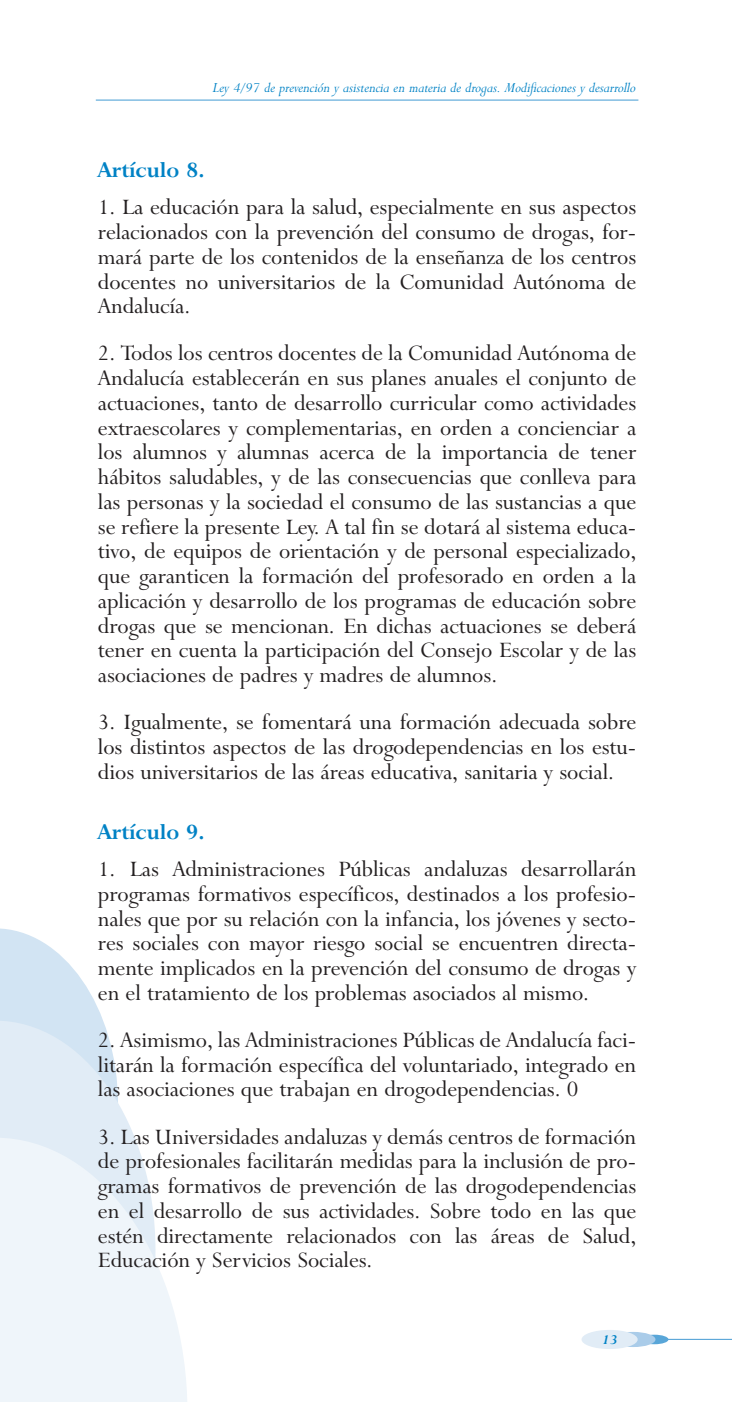
<style>
.page{position:relative;width:732px;height:1402px;background:#fff}
.page>*{position:absolute;margin:0;border:0;box-sizing:border-box;transform-origin:0 0}
.t1{font:24.75px/24.8px "Lapidary 333 BT";color:#231f20;text-align:justify}
.t2{font:700 24.75px "Lapidary 333 BT";color:#0082c5}
.t3{font:italic 15.75px "Lapidary 333 BT";color:#0082c5}
.t4{font:italic 700 15.75px "Lapidary 333 BT";color:#0082c5}
</style>
<div class="page">
<svg style="left:0;top:928px;width:103px;height:92px;fill:#d2e4f3"></svg>
<svg style="left:0;top:1020px;width:134px;height:116px;background:#e2edf6"></svg>
<svg style="left:0;top:1136px;width:187px;height:266px;fill:#eff5fa"></svg>
<hr style="left:597px;top:1339px;width:134px;height:1px;background:#59a6d8">
<svg style="left:640px;top:1334px;width:28px;height:10px"></svg>
<div style="left:610px;top:1332px;width:45px;height:15px;background:#aacce9;border-radius:50%"></div>
<div style="left:581px;top:1330px;width:56px;height:19px;background:#e1ecf6;border-radius:50%"></div>
<hr style="left:96px;top:100px;width:542px;height:1px;background:#59a6d8">
<p class="t3" style="left:213px;top:77px;width:424px">Ley 4/97 de prevención y asistencia en materia de drogas. Modificaciones y desarrollo</p>
<p class="t2" style="left:98px;top:154px;width:108px">Artículo 8.</p>
<p class="t1" style="left:98px;top:193px;width:539px">1. La educación para la salud, especialmente en sus aspectos relacionados con la prevención del consumo de drogas, for&shy;mará parte de los contenidos de la enseñanza de los centros docentes no universitarios de la Comunidad Autónoma de Andalucía.</p>
<p class="t1" style="left:98px;top:339px;width:539px">2. Todos los centros docentes de la Comunidad Autónoma de Andalucía establecerán en sus planes anuales el conjunto de actuaciones, tanto de desarrollo curricular como actividades extraescolares y complementarias, en orden a concienciar a los alumnos y alumnas acerca de la importancia de tener hábitos saludables, y de las consecuencias que conlleva para las personas y la sociedad el consumo de las sustancias a que se refiere la presente Ley. A tal fin se dotará al sistema educa&shy;tivo, de equipos de orientación y de personal especializado, que garanticen la formación del profesorado en orden a la aplicación y desarrollo de los programas de educación sobre drogas que se mencionan. En dichas actuaciones se deberá tener en cuenta la participación del Consejo Escolar y de las asociaciones de padres y madres de alumnos.</p>
<p class="t1" style="left:98px;top:708px;width:539px">3. Igualmente, se fomentará una formación adecuada sobre los distintos aspectos de las drogodependencias en los estu&shy;dios universitarios de las áreas educativa, sanitaria y social.</p>
<p class="t2" style="left:98px;top:815px;width:108px">Artículo 9.</p>
<p class="t1" style="left:98px;top:855px;width:539px">1. Las Administraciones Públicas andaluzas desarrollarán programas formativos específicos, destinados a los profesio&shy;nales que por su relación con la infancia, los jóvenes y secto&shy;res sociales con mayor riesgo social se encuentren directa&shy;mente implicados en la prevención del consumo de drogas y en el tratamiento de los problemas asociados al mismo.</p>
<p class="t1" style="left:98px;top:1026px;width:539px">2. Asimismo, las Administraciones Públicas de Andalucía faci&shy;litarán la formación específica del voluntariado, integrado en las asociaciones que trabajan en drogodependencias. 0</p>
<p class="t1" style="left:98px;top:1122px;width:539px">3. Las Universidades andaluzas y demás centros de formación de profesionales facilitarán medidas para la inclusión de pro&shy;gramas formativos de prevención de las drogodependencias en el desarrollo de sus actividades. Sobre todo en las que estén directamente relacionados con las áreas de Salud, Educación y Servicios Sociales.</p>
<p class="t4" style="left:602px;top:1329px;width:17px">13</p>
</div>
